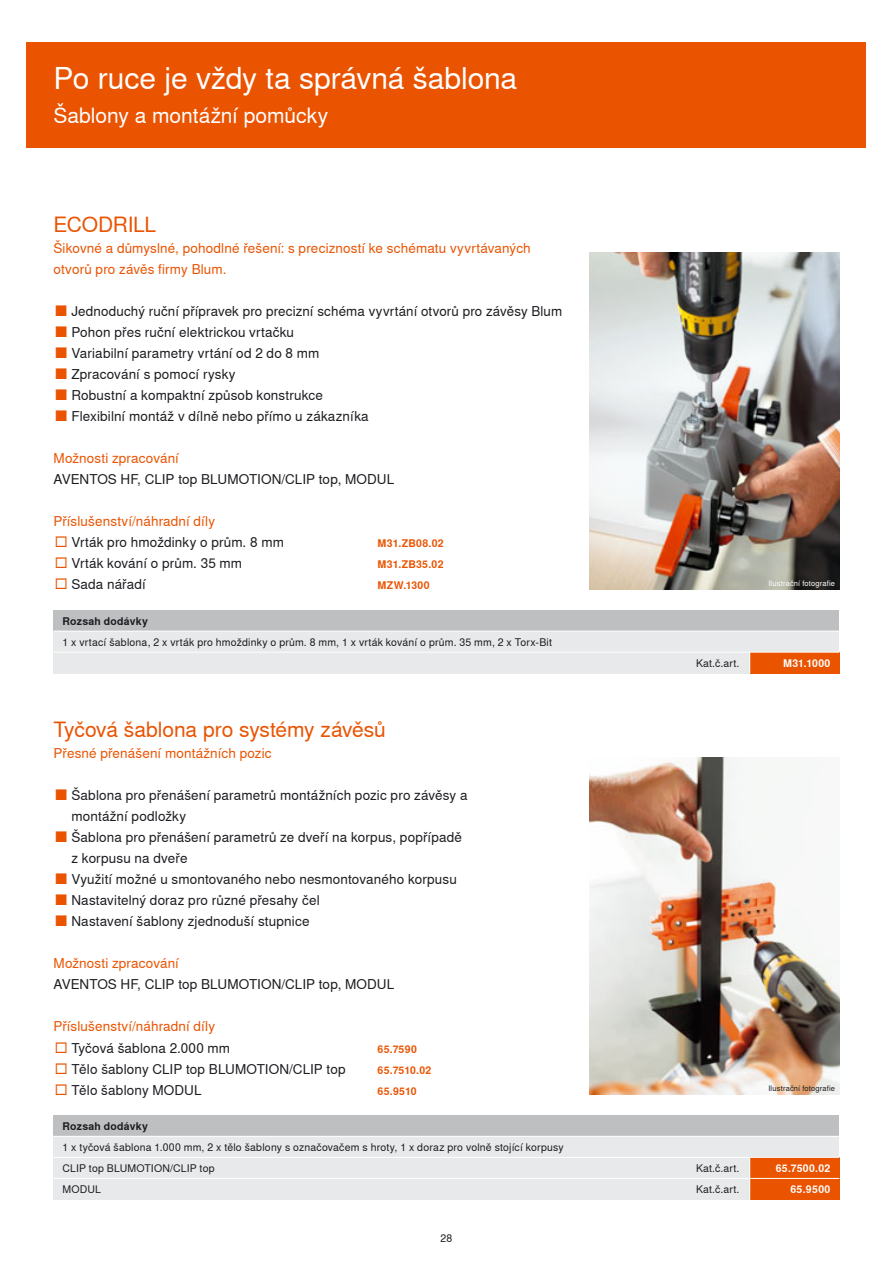
<style>
.page{position:relative;width:893px;height:1263px;background:#fff}
.page>*{position:absolute;margin:0;border:0;box-sizing:border-box;transform-origin:0 0}
.t1{font:30px "Nimbus Sans Global";color:#fff}
.t2{font:21px "Nimbus Sans Global";letter-spacing:-.01em;color:#ea5300}
.t3{font:21px "Nimbus Sans Global";color:#fff}
.t4{font:13.5px/21px "Nimbus Sans Global";letter-spacing:.01em;color:#1b1c20}
.t5{font:13.5px/21px "Nimbus Sans Global";letter-spacing:.01em;color:#ea5300}
.t6{font:10.5px/21px "Nimbus Sans Global";letter-spacing:.02em;color:#1b1c20}
.t7{font:700 10.5px "Nimbus Sans Global";letter-spacing:.025em;color:#ea5300}
.t8{font:700 10.5px "Nimbus Sans Global";letter-spacing:.02em;color:#1b1c20}
.t9{font:700 10.5px/21px "Nimbus Sans Global";letter-spacing:.03em;color:#fff;text-align:right}
.t10{font:7.5px "Nimbus Sans Global";letter-spacing:.025em;color:#fff}
.t11{font:7.5px "Nimbus Sans Global";letter-spacing:.025em;color:#1b1c20}
.s1{font-size:18.75px;color:#ea5300}
</style>
<div class="page">
<div style="left:27px;top:42px;width:839px;height:105px;background:#ea5300"></div>
<div style="left:54px;top:610px;width:785px;height:21px;background:#bdbfc1"></div>
<div style="left:54px;top:631px;width:785px;height:43px;background:#e7e9ea"></div>
<div style="left:750px;top:652px;width:89px;height:22px;background:#ea5300"></div>
<div style="left:54px;top:1116px;width:785px;height:21px;background:#bdbfc1"></div>
<div style="left:54px;top:1137px;width:785px;height:63px;background:#e7e9ea"></div>
<div style="left:750px;top:1158px;width:89px;height:42px;background:#ea5300"></div>
<img style="left:589px;top:253px;width:250px;height:336px">
<img style="left:589px;top:758px;width:250px;height:336px">
<hr style="left:54px;top:631px;width:785px;height:1px;background:#fff">
<hr style="left:54px;top:652px;width:785px;height:1px;background:#fff">
<svg style="left:749px;top:653px;width:1px;height:20px"></svg>
<hr style="left:54px;top:1136px;width:785px;height:1px;background:#fff">
<hr style="left:54px;top:1157px;width:785px;height:1px;background:#fff">
<hr style="left:54px;top:1178px;width:785px;height:1px;background:#fff">
<hr style="left:749px;top:1157px;width:1px;height:43px;background:#fff">
<h1 class="t1" style="left:54px;top:59px;width:465px">Po ruce je vždy ta správná šablona</h1>
<h2 class="t3" style="left:54px;top:102px;width:276px">Šablony a montážní pomůcky</h2>
<h2 class="t2" style="left:54px;top:211px;width:104px">ECODRILL</h2>
<p class="t5" style="left:54px;top:237px;width:479px">Šikovné a důmyslné, pohodlné řešení: s precizností ke schématu vyvrtávaných otvorů pro závěs firmy Blum.</p>
<p class="t4" style="left:54px;top:300px;width:510px"><span class="s1">■</span> Jednoduchý ruční přípravek pro precizní schéma vyvrtání otvorů pro závěsy Blum</p>
<p class="t4" style="left:54px;top:321px;width:242px"><span class="s1">■</span>Pohon přes ruční elektrickou vrtačku</p>
<p class="t4" style="left:54px;top:342px;width:267px"><span class="s1">■</span> Variabilní parametry vrtání od 2 do 8 mm</p>
<p class="t4" style="left:54px;top:363px;width:183px"><span class="s1">■</span>Zpracování s pomocí rysky</p>
<p class="t4" style="left:54px;top:384px;width:271px"><span class="s1">■</span>Robustní a kompaktní způsob konstrukce</p>
<p class="t4" style="left:54px;top:405px;width:317px"><span class="s1">■</span> Flexibilní montáž v dílně nebo přímo u zákazníka</p>
<p class="t5" style="left:54px;top:447px;width:127px">Možnosti zpracování</p>
<p class="t4" style="left:54px;top:468px;width:342px">AVENTOS HF, CLIP top BLUMOTION/CLIP top, MODUL</p>
<p class="t5" style="left:54px;top:511px;width:163px">Příslušenství/náhradní díly</p>
<p class="t4" style="left:54px;top:532px;width:232px"><span class="s1">□</span>Vrták pro hmoždinky o prům. 8 mm</p>
<p class="t7" style="left:378px;top:537px;width:68px">M31.ZB08.02</p>
<p class="t4" style="left:54px;top:553px;width:190px"><span class="s1">□</span> Vrták kování o prům. 35 mm</p>
<p class="t7" style="left:378px;top:558px;width:67px">M31.ZB35.02</p>
<p class="t4" style="left:54px;top:574px;width:94px"><span class="s1">□</span> Sada nářadí</p>
<p class="t7" style="left:378px;top:579px;width:54px">MZW.1300</p>
<p class="t8" style="left:63px;top:614px;width:87px">Rozsah dodávky</p>
<p class="t6" style="left:63px;top:631px;width:491px">1 x vrtací šablona, 2 x vrták pro hmoždinky o prům. 8 mm, 1 x vrták kování o prům. 35 mm, 2 x Torx-Bit</p>
<h2 class="t2" style="left:54px;top:716px;width:334px">Tyčová šablona pro systémy závěsů</h2>
<p class="t5" style="left:54px;top:742px;width:220px">Přesné přenášení montážních pozic</p>
<p class="t4" style="left:71px;top:784px;width:398px;text-indent:-18px"><span class="s1">■</span> Šablona pro přenášení parametrů montážních pozic pro závěsy a montážní podložky</p>
<p class="t4" style="left:71px;top:826px;width:392px;text-indent:-18px"><span class="s1">■</span> Šablona pro přenášení parametrů ze dveří na korpus, popřípadě z korpusu na dveře</p>
<p class="t4" style="left:54px;top:868px;width:405px"><span class="s1">■</span> Využití možné u smontovaného nebo nesmontovaného korpusu</p>
<p class="t4" style="left:54px;top:889px;width:268px"><span class="s1">■</span> Nastavitelný doraz pro různé přesahy čel</p>
<p class="t4" style="left:54px;top:910px;width:257px"><span class="s1">■</span>Nastavení šablony zjednoduší stupnice</p>
<p class="t5" style="left:54px;top:953px;width:127px">Možnosti zpracování</p>
<p class="t4" style="left:54px;top:974px;width:342px">AVENTOS HF, CLIP top BLUMOTION/CLIP top, MODUL</p>
<p class="t5" style="left:54px;top:1016px;width:163px">Příslušenství/náhradní díly</p>
<p class="t4" style="left:54px;top:1037px;width:178px"><span class="s1">□</span> Tyčová šablona 2.000 mm</p>
<p class="t7" style="left:378px;top:1042px;width:41px">65.7590</p>
<p class="t4" style="left:54px;top:1058px;width:293px"><span class="s1">□</span> Tělo šablony CLIP top BLUMOTION/CLIP top</p>
<p class="t7" style="left:378px;top:1063px;width:55px">65.7510.02</p>
<p class="t4" style="left:54px;top:1079px;width:149px"><span class="s1">□</span> Tělo šablony MODUL</p>
<p class="t7" style="left:378px;top:1084px;width:41px">65.9510</p>
<p class="t8" style="left:63px;top:1120px;width:87px">Rozsah dodávky</p>
<p class="t6" style="left:63px;top:1136px;width:503px">1 x tyčová šablona 1.000 mm, 2 x tělo šablony s označovačem s hroty, 1 x doraz pro volně stojící korpusy<br>CLIP top BLUMOTION/CLIP top<br>MODUL</p>
<p class="t6" style="left:441px;top:1227px;width:13px">28</p>
<p class="t6" style="left:696px;top:652px;width:45px">Kat.č.art.</p>
<p class="t10" style="left:768px;top:578px;width:68px">Ilustrační fotografie</p>
<p class="t9" style="left:783px;top:652px;width:49px">M31.1000</p>
<p class="t6" style="left:696px;top:1157px;width:45px">Kat.č.art.<br>Kat.č.art.</p>
<p class="t11" style="left:768px;top:1083px;width:68px">Ilustrační fotografie</p>
<p class="t9" style="left:776px;top:1157px;width:56px">65.7500.02<br>65.9500</p>
</div>
